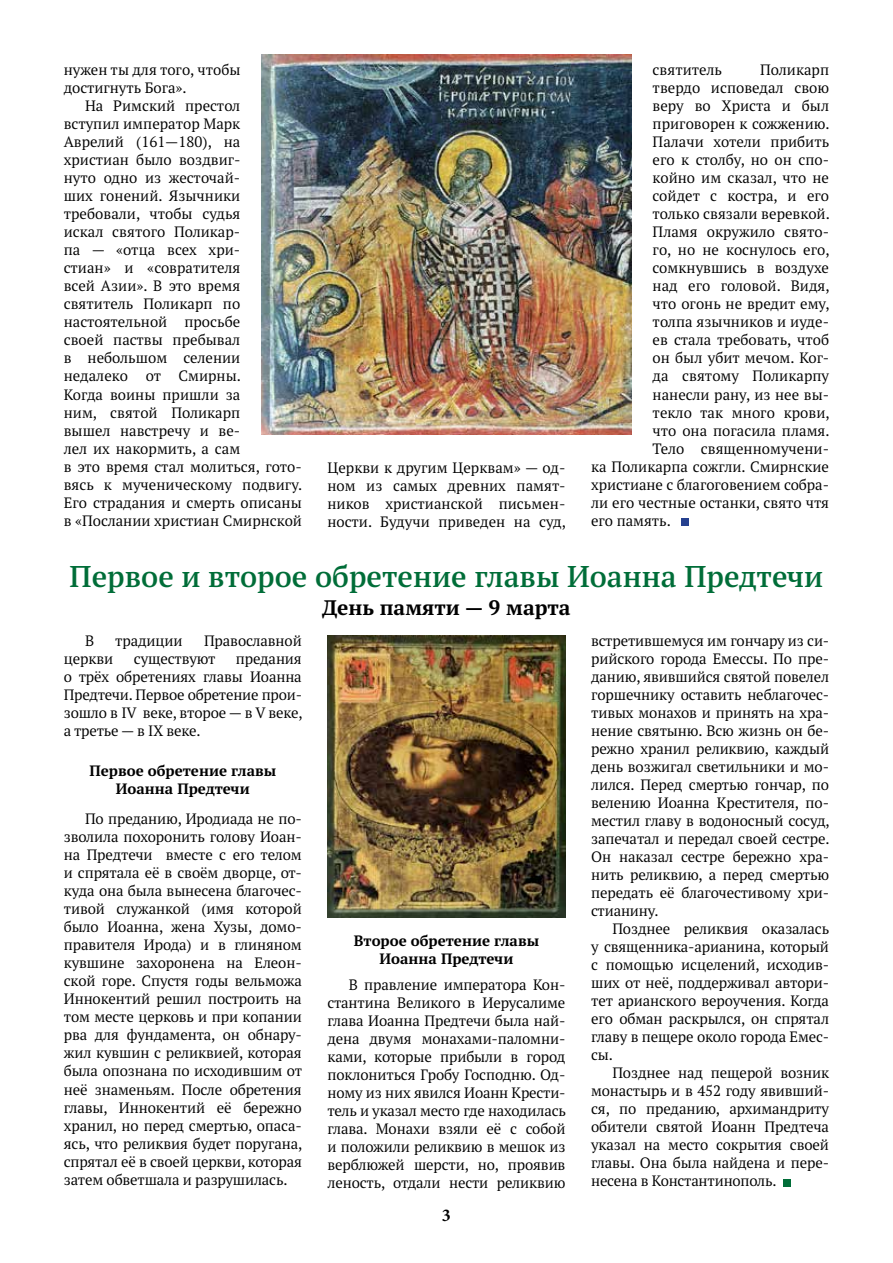
<style>
.page{position:relative;width:893px;height:1263px;background:#fff}
.page>*{position:absolute;margin:0;border:0;box-sizing:border-box;transform-origin:0 0}
.t1{font:600 30px "PT Serif Pro";color:#006d38}
.t2{font:700 21px "PT Serif Pro";color:#000}
.t3{font:700 18px "Minion Pro";color:#000}
.t4{font:15px/18px "PT Serif Pro";color:#000;text-align:justify}
.t5{font:700 15px/18px "PT Serif Pro";color:#000;text-align:center}
</style>
<div class="page">
<div style="left:681px;top:518px;width:8px;height:7px;background:#25408f"></div>
<div style="left:783px;top:1179px;width:8px;height:7px;background:#006d38"></div>
<img style="left:262px;top:54px;width:369px;height:381px">
<img style="left:327px;top:635px;width:239px;height:282px">
<p class="t4" style="left:64px;top:61px;width:178px">нужен ты для того, чтобы достигнуть Бога».</p>
<p class="t4" style="left:64px;top:97px;width:240px;text-align:left;text-indent:21px">На Римский престол<br>вступил император Марк<br>Аврелий (161—180), на христиан было воздвиг-<br>нуто одно из жесточай-<br>ших гонений. Язычники требовали, чтобы судья<br>искал святого Поликар-<br>па — «отца всех хри-<br>стиан» и «совратителя<br>всей Азии». В это время святитель Поликарп по настоятельной просьбе<br>своей паствы пребывал<br>в небольшом селении недалеко от Смирны.<br>Когда воины пришли за<br>ним, святой Поликарп<br>вышел навстречу и ве-<br>лел их накормить, а сам<br>в это время стал молиться, гото&shy;вясь к мученическому подвигу.<br>Его страдания и смерть описаны в «Послании христиан Смирнской</p>
<p class="t4" style="left:327px;top:458px;width:240px">Церкви к другим Церквам» — од&shy;ном из самых древних памят&shy;ников христианской письмен&shy;ности. Будучи приведен на суд,</p>
<p class="t4" style="left:653px;top:61px;width:71px">святитель</p>
<p class="t4" style="left:760px;top:61px;width:70px">Поликарп</p>
<p class="t4" style="left:653px;top:79px;width:178px">твердо исповедал свою</p>
<p class="t4" style="left:653px;top:97px;width:178px">веру во Христа и был</p>
<p class="t4" style="left:653px;top:115px;width:179px">приговорен к сожжению.</p>
<p class="t4" style="left:653px;top:133px;width:178px">Палачи хотели прибить</p>
<p class="t4" style="left:653px;top:151px;width:178px">его к столбу, но он спо-</p>
<p class="t4" style="left:653px;top:169px;width:178px">койно им сказал, что не</p>
<p class="t4" style="left:653px;top:187px;width:178px">сойдет с костра, и его</p>
<p class="t4" style="left:653px;top:205px;width:179px">только связали веревкой.</p>
<p class="t4" style="left:653px;top:223px;width:178px">Пламя окружило свято-</p>
<p class="t4" style="left:653px;top:241px;width:179px">го, но не коснулось его,</p>
<p class="t4" style="left:653px;top:259px;width:178px">сомкнувшись в воздухе</p>
<p class="t4" style="left:653px;top:277px;width:179px">над его головой. Видя,</p>
<p class="t4" style="left:653px;top:295px;width:179px">что огонь не вредит ему,</p>
<p class="t4" style="left:653px;top:313px;width:178px">толпа язычников и иуде-</p>
<p class="t4" style="left:653px;top:331px;width:178px">ев стала требовать, чтоб</p>
<p class="t4" style="left:653px;top:349px;width:178px">он был убит мечом. Ког-</p>
<p class="t4" style="left:653px;top:367px;width:178px">да святому Поликарпу</p>
<p class="t4" style="left:653px;top:385px;width:178px">нанесли рану, из нее вы-</p>
<p class="t4" style="left:653px;top:403px;width:179px">текло так много крови,</p>
<p class="t4" style="left:653px;top:421px;width:179px">что она погасила пламя.</p>
<p class="t4" style="left:653px;top:439px;width:178px">Тело священномучени-</p>
<p class="t4" style="left:591px;top:457px;width:239px">ка Поликарпа сожгли. Смирнские</p>
<p class="t4" style="left:591px;top:475px;width:239px">христиане с благоговением собра-</p>
<p class="t4" style="left:591px;top:493px;width:239px">ли его честные останки, свято чтя</p>
<p class="t4" style="left:591px;top:511px;width:81px">его память.</p>
<h1 class="t1" style="left:70px;top:556px;width:755px">Первое и второе обретение главы Иоанна Предтечи</h1>
<h2 class="t2" style="left:322px;top:594px;width:250px">День памяти — 9 марта</h2>
<p class="t4" style="left:85px;top:632px;width:11px">В</p>
<p class="t4" style="left:115px;top:632px;width:69px">традиции</p>
<p class="t4" style="left:204px;top:632px;width:99px">Православной</p>
<p class="t4" style="left:64px;top:650px;width:51px">церкви</p>
<p class="t4" style="left:134px;top:650px;width:83px">существуют</p>
<p class="t4" style="left:64px;top:650px;width:240px;text-indent:172px">предания о трёх обретениях главы Иоанна Предтечи. Первое обретение прои&shy;зошло в IV веке, второе — в V веке, а третье — в IX веке.</p>
<p class="t5" style="left:89px;top:761px;width:188px">Первое обретение главы<br>Иоанна Предтечи</p>
<p class="t4" style="left:64px;top:810px;width:240px;text-indent:21px">По преданию, Иродиада не по&shy;зволила похоронить голову Иоан&shy;на Предтечи вместе с его телом и спрятала её в своём дворце, от&shy;куда она была вынесена благочес&shy;тивой служанкой (имя которой было Иоанна, жена Хузы, домо&shy;правителя Ирода) и в глиняном кувшине захоронена на Елеон&shy;ской горе. Спустя годы вельможа Иннокентий решил построить на том месте церковь и при копании рва для фундамента, он обнару&shy;жил кувшин с реликвией, которая была опознана по исходившим от неё знаменьям. После обретения главы, Иннокентий её бережно хранил, но перед смертью, опаса&shy;ясь, что реликвия будет поругана, спрятал её в своей церкви, которая затем обветшала и разрушилась.</p>
<p class="t5" style="left:354px;top:931px;width:187px">Второе обретение главы<br>Иоанна Предтечи</p>
<p class="t4" style="left:327px;top:976px;width:240px;text-indent:21px">В правление императора Кон&shy;стантина Великого в Иерусалиме глава Иоанна Предтечи была най&shy;дена двумя монахами-паломни&shy;ками, которые прибыли в город поклониться Гробу Господню. Од&shy;ному из них явился Иоанн Крести&shy;тель и указал место где находилась глава. Монахи взяли её с собой и положили реликвию в мешок из верблюжей шерсти, но, проявив леность, отдали нести реликвию</p>
<p class="t3" style="left:442px;top:1202px;width:10px">3</p>
<p class="t4" style="left:591px;top:632px;width:240px">встретившемуся им гончару из си&shy;рийского города Емессы. По пре&shy;данию, явившийся святой повелел горшечнику оставить неблагочес&shy;тивых монахов и принять на хра&shy;нение святыню. Всю жизнь он бе&shy;режно хранил реликвию, каждый день возжигал светильники и мо&shy;лился. Перед смертью гончар, по велению Иоанна Крестителя, по&shy;местил главу в водоносный сосуд, запечатал и передал своей сестре.<br>Он наказал сестре бережно хра&shy;нить реликвию, а перед смертью передать её благочестивому хри&shy;стианину.</p>
<p class="t4" style="left:591px;top:920px;width:240px;text-indent:21px">Позднее реликвия оказалась у священника-арианина, который с помощью исцелений, исходив&shy;ших от неё, поддерживал автори&shy;тет арианского вероучения. Когда его обман раскрылся, он спрятал главу в пещере около города Емес&shy;сы.</p>
<p class="t4" style="left:591px;top:1064px;width:239px;text-indent:21px">Позднее над пещерой возник монастырь и в 452 году явивший&shy;ся, по преданию, архимандриту обители святой Иоанн Предтеча указал на место сокрытия своей главы. Она была найдена и пере&shy;несена в Константинополь.</p>
</div>
